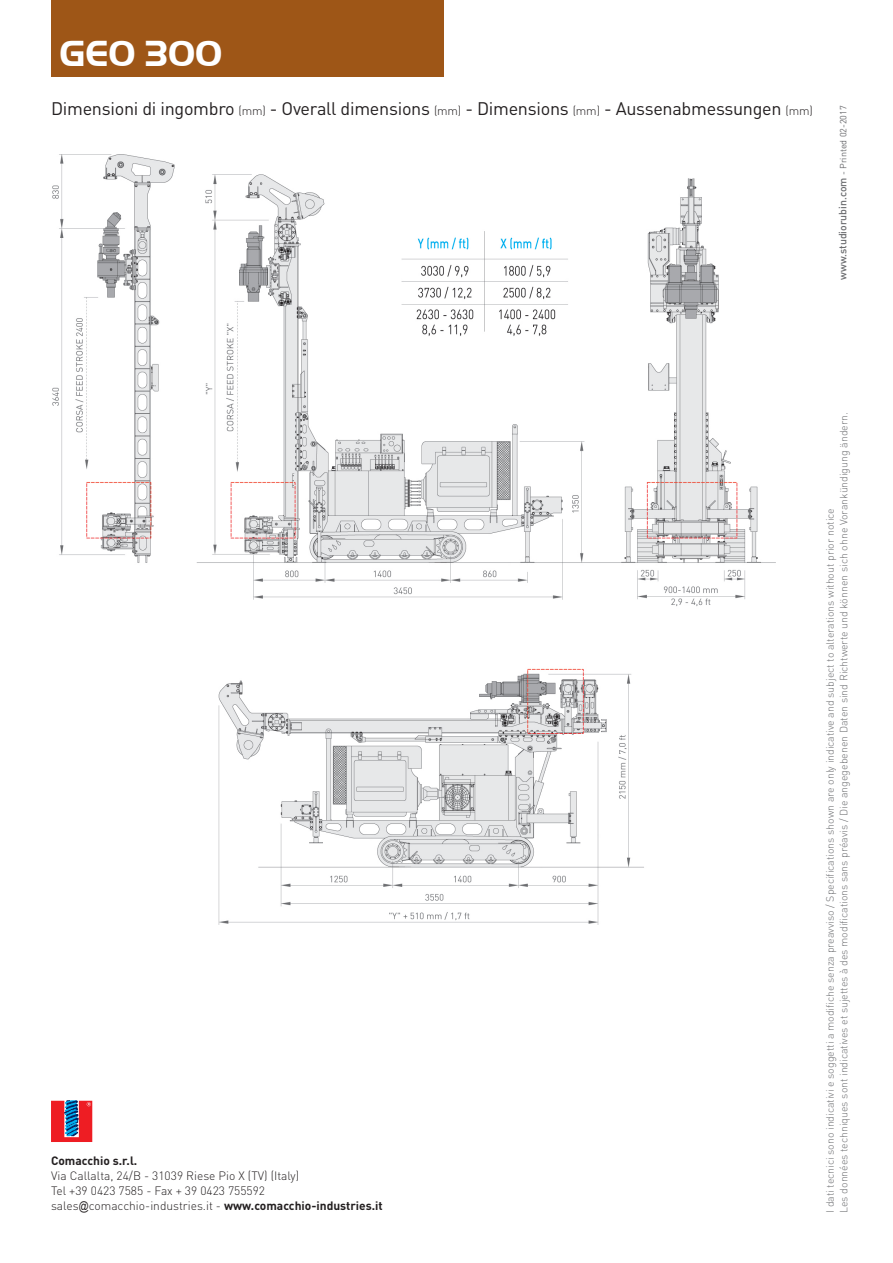
<style>
.page{position:relative;width:893px;height:1263px;background:#fff}
.page>*{position:absolute;margin:0;border:0;box-sizing:border-box;transform-origin:0 0}
.t1{font:700 37.5px "Handel Got D";color:#fff}
.t2{font:18px "DIN Pro";letter-spacing:-.015em;color:#231f20}
.t3{font:300 12px "DIN Pro";color:#231f20}
.t4{font:700 12px "DIN Pro";color:#231f20}
.t5{font:300 10.5px "DIN Pro";color:#6c6d70}
.t6{font:500 10.5px "DIN Pro";color:#6c6d70}
.s1{font-weight:300;font-size:12px}
.s2{font-weight:400;font-size:9px}
.s3{font-family:"Arial Narrow";font-weight:400}
.s4{font-weight:700}
</style>
<div class="page">
<div style="left:51px;top:0;width:392px;height:77px;background:#9e5617"></div>
<svg style="left:51px;top:1101px;width:41px;height:41px;background:#b44054"></svg>
<img style="left:52px;top:155px;width:724px;height:770px">
<p class="t1" style="left:60px;top:32px;width:164px">GEO 300</p>
<p class="t2" style="left:51px;top:96px;width:763px">Dimensioni di ingombro <span class="s1">(mm)</span> - Overall dimensions <span class="s1">(mm)</span> - Dimensions <span class="s1">(mm)</span> - Aussenabmessungen <span class="s1">(mm)</span></p>
<p class="t6" style="left:834px;top:280px;width:176px;rotate:-90deg">www.studiorubin.com <span class="s2">- Printed 02-2017</span></p>
<p class="t4" style="left:51px;top:1150px;width:88px">Comacchio s.r.l.</p>
<p class="t3" style="left:51px;top:1166px;width:250px">Via Callalta, 24/B - 31039 Riese Pio X (TV) (Italy)</p>
<p class="t3" style="left:51px;top:1181px;width:216px">Tel +39 0423 7585 - Fax + 39 0423 755592</p>
<p class="t3" style="left:51px;top:1196px;width:333px">sales<span class="s3">@</span>comacchio-industries.it - <span class="s4">www.comacchio-industries.it</span></p>
<p class="t5" style="left:835px;top:1213px;width:802px;rotate:-90deg">Les données techniques sont indicatives et sujettes à des modifications sans préavis / Die angegebenen Daten sind Richtwerte und können sich ohne Vorankündigung ändern.</p>
<p class="t5" style="left:822px;top:1213px;width:706px;rotate:-90deg">I dati tecnici sono indicativi e soggetti a modifiche senza preavviso / Specifications shown are only indicative and subject to alterations without prior notice</p>
</div>
